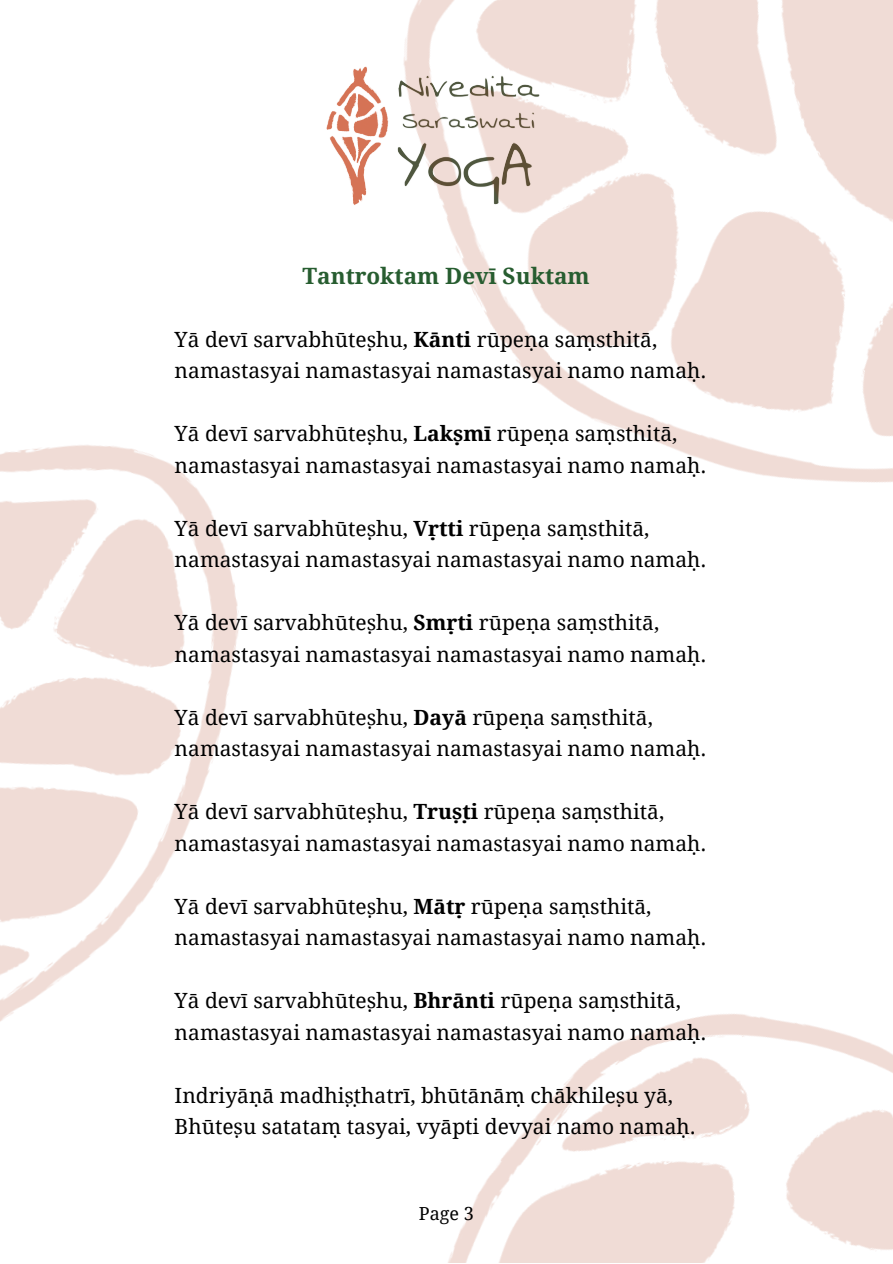
<style>
.page{position:relative;width:893px;height:1264px;background:#fff}
.page>*{position:absolute;margin:0;border:0;box-sizing:border-box;transform-origin:0 0}
.t1{font:700 22.5px "Droid Serif";color:#275d30}
.t2{font:21px/31.5px "Droid Serif";color:#000}
.t3{font:18px "Droid Serif";color:#000}
.s1{font-weight:700}
</style>
<div class="page">
<img style="left:326px;top:0;width:566px;height:483px">
<img style="left:0;top:445px;width:239px;height:577px">
<img style="left:217px;top:869px;width:675px;height:393px">
<p class="t1" style="left:302px;top:263px;width:288px">Tantroktam Devī Suktam</p>
<p class="t2" style="left:175px;top:324px;width:533px">Yā devī sarvabhūteṣhu, <span class="s1">Kānti</span> rūpeṇa saṃsthitā, namastasyai namastasyai namastasyai namo namaḥ.</p>
<p class="t2" style="left:175px;top:418px;width:533px">Yā devī sarvabhūteṣhu, <span class="s1">Lakṣmī</span> rūpeṇa saṃsthitā, namastasyai namastasyai namastasyai namo namaḥ.</p>
<p class="t2" style="left:175px;top:513px;width:533px">Yā devī sarvabhūteṣhu, <span class="s1">Vṛtti</span> rūpeṇa saṃsthitā, namastasyai namastasyai namastasyai namo namaḥ.</p>
<p class="t2" style="left:175px;top:607px;width:533px">Yā devī sarvabhūteṣhu, <span class="s1">Smṛti</span> rūpeṇa saṃsthitā, namastasyai namastasyai namastasyai namo namaḥ.</p>
<p class="t2" style="left:175px;top:701px;width:533px">Yā devī sarvabhūteṣhu, <span class="s1">Dayā</span> rūpeṇa saṃsthitā, namastasyai namastasyai namastasyai namo namaḥ.</p>
<p class="t2" style="left:175px;top:796px;width:533px">Yā devī sarvabhūteṣhu, <span class="s1">Truṣṭi</span> rūpeṇa saṃsthitā, namastasyai namastasyai namastasyai namo namaḥ.</p>
<p class="t2" style="left:175px;top:890px;width:533px">Yā devī sarvabhūteṣhu, <span class="s1">Mātṛ</span> rūpeṇa saṃsthitā, namastasyai namastasyai namastasyai namo namaḥ.</p>
<p class="t2" style="left:175px;top:985px;width:533px">Yā devī sarvabhūteṣhu, <span class="s1">Bhrānti</span> rūpeṇa saṃsthitā, namastasyai namastasyai namastasyai namo namaḥ.</p>
<p class="t2" style="left:175px;top:1079px;width:522px">Indriyāṇā madhiṣṭhatrī, bhūtānāṃ chākhileṣu yā,<br>Bhūteṣu satataṃ tasyai, vyāpti devyai namo namaḥ.</p>
<p class="t3" style="left:419px;top:1203px;width:56px">Page 3</p>
</div>
